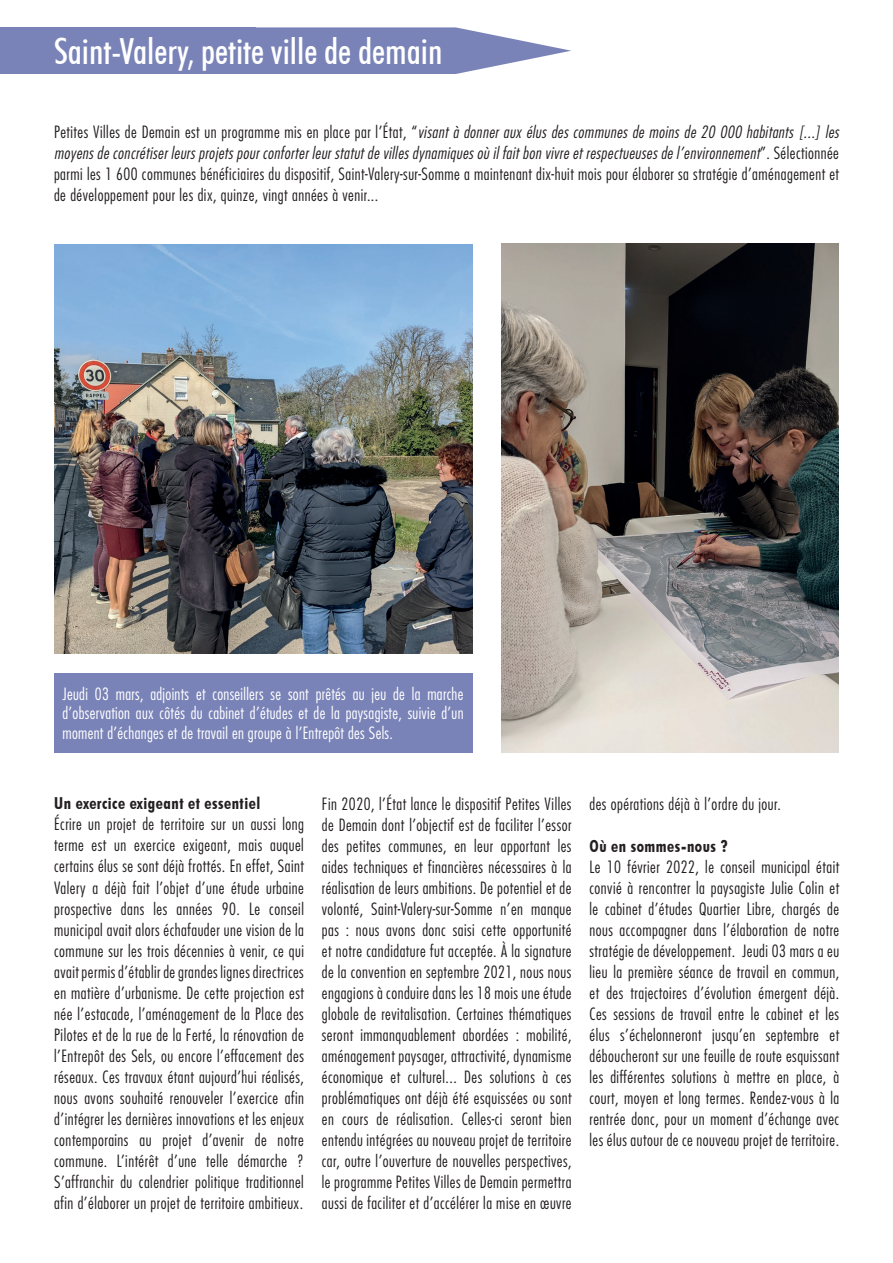
<style>
.page{position:relative;width:893px;height:1263px;background:#fff}
.page>*{position:absolute;margin:0;border:0;box-sizing:border-box;transform-origin:0 0}
.t1{font:500 condensed 36px "Futura BT";color:#fff}
.t2{font:300 condensed 16.5px/21px "Futura";letter-spacing:.03em;color:#231f20;text-align:justify}
.t3{font:300 condensed 16.5px/19.8px "Futura";letter-spacing:.02em;color:#fff;text-align:justify}
.t4{font:700 condensed 16.5px "Futura BT";letter-spacing:.03em;color:#231f20}
.s1{font-style:italic}
</style>
<div class="page">
<hr style="left:892px;top:27px;width:1px;height:54px;background:#f26f61">
<div style="left:54px;top:673px;width:418px;height:80px;background:#7a83b7"></div>
<div style="left:0;top:27px;width:255px;height:47px;background:#7a83b7"></div>
<svg style="left:255px;top:27px;width:316px;height:47px"></svg>
<div style="left:54px;top:37px;width:388px;height:27px;background:#7a83b7"></div>
<img style="left:54px;top:244px;width:418px;height:409px">
<img style="left:502px;top:244px;width:337px;height:509px">
<h1 class="t1" style="left:54px;top:30px;width:390px">Saint-Valery, petite ville de demain</h1>
<p class="t2" style="left:54px;top:122px;width:790px;text-align:left">Petite s V i l l e s d e D e m a i n e st u n p ro g ra m m e m i s e n p l a c e p a r l ’ É ta t, “ <span class="s1">visant à donner aux élus des communes de moins de 20 000 habitants [...] les moyensde concrétiserleursprojetspourconforterleurstatutde villesdynamiquesoù ilfaitbon vivre etrespectueusesde l’environnement</span>” . S é l e c t i o n n é e parmi les 1 600 communes bénéficiaires du dispositif, Saint-Valery-sur-Somme a maintenant dix-huit mois pour élaborer sa stratégie d’aménagement et de développement pour les dix, quinze, vingt années à venir...</p>
<p class="t3" style="left:63px;top:684px;width:403px">Jeudi 03 mars, adjoints et conseillers se sont prêtés au jeu de la marche d’observation aux côtés du cabinet d’études et de la paysagiste, suivie d’un moment d’échanges et de travail en groupe à l’Entrepôt des Sels.</p>
<p class="t4" style="left:54px;top:793px;width:207px">Un exercice exigeant et essentiel</p>
<p class="t2" style="left:54px;top:814px;width:251px">Écrire un projet de territoire sur un aussi long terme est un exercice exigeant, mais auquel certains élus se sont déjà frottés. En effet, Saint Valery a déjà fait l’objet d’une étude urbaine prospective dans les années 90. Le conseil municipal avait alors échafauder une vision de la commune sur les trois décennies à venir, ce qui avait permis d’établir de grandes lignes directrices en matière d’urbanisme. De cette projection est née l’estacade, l’aménagement de la Place des Pilotes et de la rue de la Ferté, la rénovation de l’Entrepôt des Sels, ou encore l’effacement des réseaux. Ces travaux étant aujourd’hui réalisés, nous avons souhaité renouveler l’exercice afin d’intégrer les dernières innovations et les enjeux contemporains au projet d’avenir de notre commune. L’intérêt d’une telle démarche ?<br>S’affranchir du calendrier politique traditionnel afin d’élaborer un projet de territoire ambitieux.</p>
<p class="t2" style="left:322px;top:793px;width:251px">Fin 2020, l’État lance le dispositif Petites Villes de Demain dont l’objectif est de faciliter l’essor des petites communes, en leur apportant les aides techniques et financières nécessaires à la réalisation de leurs ambitions. De potentiel et de volonté, Saint-Valery-sur-Somme n’en manque pas : nous avons donc saisi cette opportunité et notre candidature fut acceptée. À la signature de la convention en septembre 2021, nous nous engagions à conduire dans les 18 mois une étude globale de revitalisation. Certaines thématiques seront immanquablement abordées : mobilité, aménagement paysager, attractivité, dynamisme économique et culturel... Des solutions à ces problématiques ont déjà été esquissées ou sont en cours de réalisation. Celles-ci seront bien entendu intégrées au nouveau projet de territoire car, outre l’ouverture de nouvelles perspectives, le programme Petites Villes de Demain permettra aussi de faciliter et d’accélérer la mise en œuvre</p>
<p class="t2" style="left:589px;top:793px;width:193px">des opérations déjà à l’ordre du jour.</p>
<p class="t4" style="left:589px;top:836px;width:140px">Où en sommes-nous ?</p>
<p class="t2" style="left:589px;top:856px;width:251px">Le 10 février 2022, le conseil municipal était convié à rencontrer la paysagiste Julie Colin et le cabinet d’études Quartier Libre, chargés de nous accompagner dans l’élaboration de notre stratégie de développement. Jeudi 03 mars a eu lieu la première séance de travail en commun, et des trajectoires d’évolution émergent déjà.<br>Ces sessions de travail entre le cabinet et les élus s’échelonneront jusqu’en septembre et déboucheront sur une feuille de route esquissant les différentes solutions à mettre en place, à court, moyen et long termes. Rendez-vous à la rentrée donc, pour un moment d’échange avec les élus autour de ce nouveau projet de territoire.</p>
</div>
